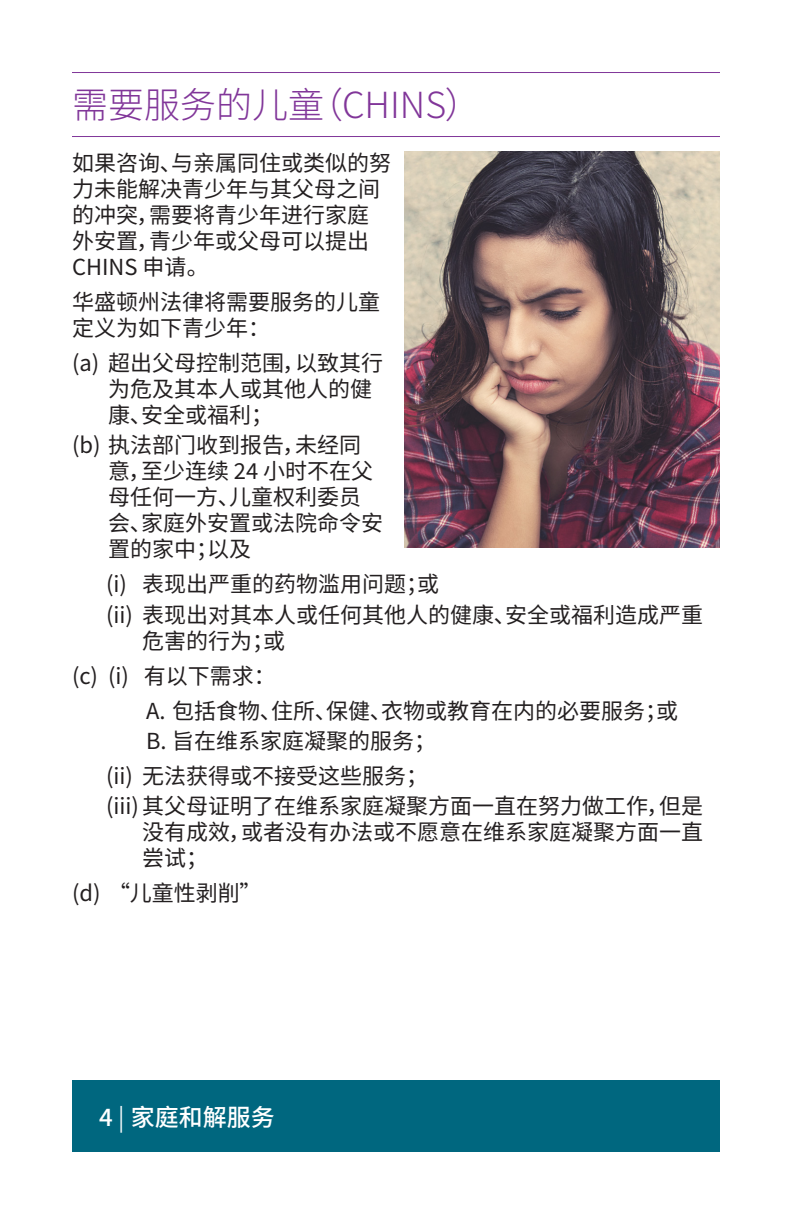
<style>
.page{position:relative;width:792px;height:1224px;background:#fff}
.page>*{position:absolute;margin:0;border:0;box-sizing:border-box;transform-origin:0 0}
.t1{font:300 36px "Source Han Sans CN";color:#813699}
.t2{font:500 24px "Source Han Sans CN";color:#fff}
.t3{font:22px/26px "Source Han Sans CN";color:#231f20}
.s1{font-weight:400}
</style>
<div class="page">
<div style="left:72px;top:1080px;width:648px;height:72px;background:#00677f"></div>
<hr style="left:72px;top:72px;width:648px;height:1px;background:#813699">
<hr style="left:72px;top:136px;width:648px;height:1px;background:#813699">
<img style="left:405px;top:152px;width:315px;height:396px">
<h1 class="t1" style="left:72px;top:85px;width:410px">需要服务的儿童（CHINS）</h1>
<p class="t3" style="left:72px;top:150px;width:320px">如果咨询、与亲属同住或类似的努力未能解决青少年与其父母之间的冲突，需要将青少年进行家庭外安置，青少年或父母可以提出<br>CHINS 申请。</p>
<p class="t3" style="left:72px;top:289px;width:309px">华盛顿州法律将需要服务的儿童定义为如下青少年：</p>
<p class="t3" style="left:108px;top:350px;width:277px;text-indent:-36px">(a) 超出父母控制范围，以致其行为危及其本人或其他人的健康、安全或福利；</p>
<p class="t3" style="left:108px;top:433px;width:277px;text-indent:-36px">(b) 执法部门收到报告，未经同意，至少连续 24 小时不在父母任何一方、儿童权利委员会、家庭外安置或法院命令安置的家中；以及</p>
<p class="t3" style="left:106px;top:570px;width:599px;line-height:30.4px">(i) 表现出严重的药物滥用问题；或<br>(ii) 表现出对其本人或任何其他人的健康、安全或福利造成严重</p>
<p class="t3" style="left:142px;top:628px;width:144px">危害的行为；或</p>
<p class="t3" style="left:72px;top:663px;width:205px">(c) (i) 有以下需求：</p>
<p class="t3" style="left:146px;top:698px;width:533px">A. 包括食物、住所、保健、衣物或教育在内的必要服务；或</p>
<p class="t3" style="left:106px;top:724px;width:331px;line-height:35px;text-indent:40px">B. 旨在维系家庭凝聚的服务；(ii) 无法获得或不接受这些服务；</p>
<p class="t3" style="left:142px;top:794px;width:562px;text-align:justify;text-indent:-36px">(iii)其父母证明了在维系家庭凝聚方面一直在努力做工作，但是没有成效，或者没有办法或不愿意在维系家庭凝聚方面一直尝试；</p>
<p class="t3" style="left:72px;top:881px;width:191px">(d) “儿童性剥削”</p>
<p class="t2" style="left:99px;top:1103px;width:177px">4 <span class="s1">|</span> 家庭和解服务</p>
</div>
